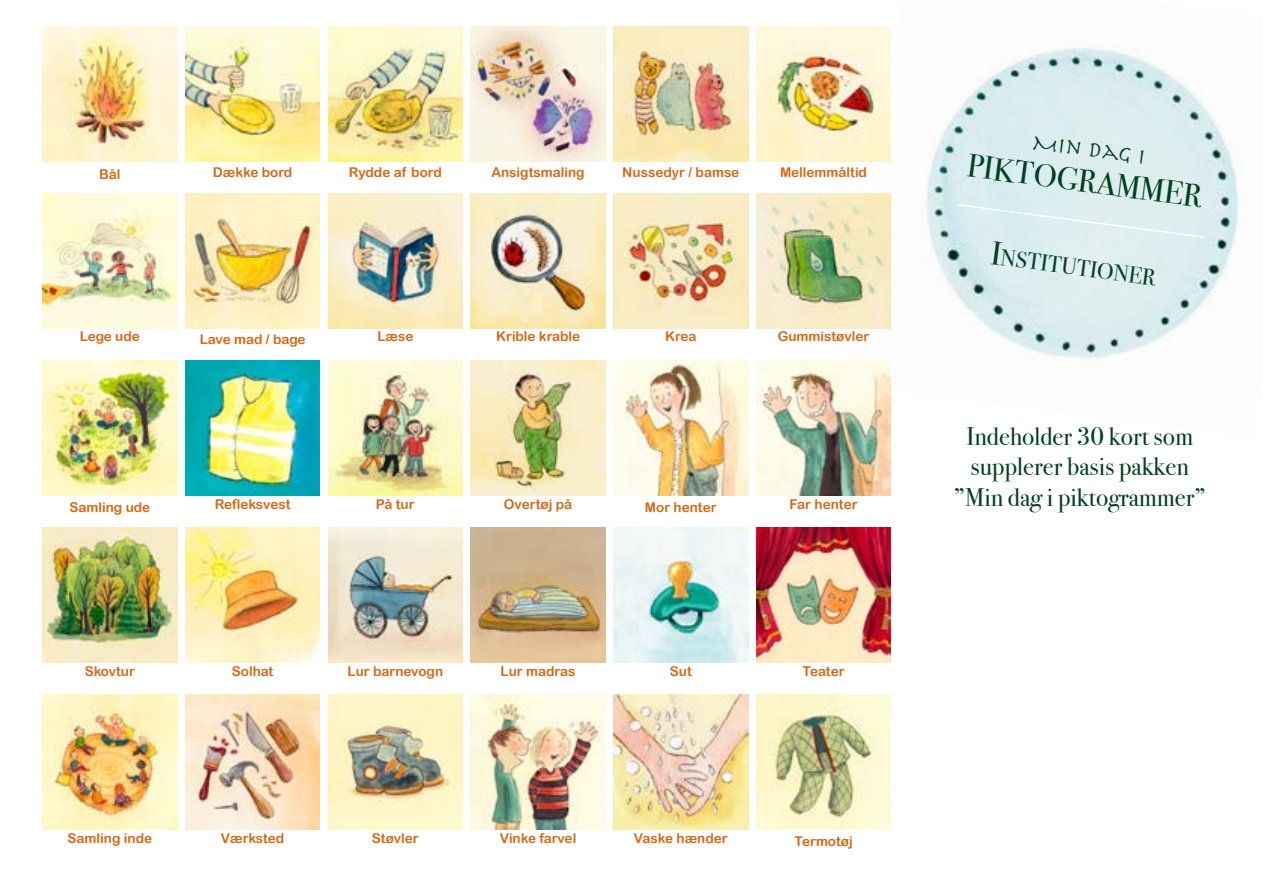
<style>
.page{position:relative;width:1263px;height:893px;background:#fff}
.page>*{position:absolute;margin:0;border:0;box-sizing:border-box;transform-origin:0 0}
.t1{font:32.25px "Bodoni Svty Two ITCTT";color:#034022}
.t2{font:25.5px/30.6px "Bodoni Svty Two ITCTT";color:#034022;text-align:center}
.t3{font:23.1px "Bodoni Svty Two ITCTT";color:#034022}
.t4{font:22.35px "Herculanum";color:#034022}
.t5{font:13.5px "Arial Rounded MT Bold";color:#d46816}
</style>
<div class="page">
<img style="left:850px;top:26px;width:390px;height:335px">
<img style="left:43px;top:27px;width:134px;height:135px">
<img style="left:328px;top:27px;width:135px;height:135px">
<img style="left:185px;top:27px;width:135px;height:135px">
<img style="left:613px;top:694px;width:135px;height:135px">
<img style="left:471px;top:27px;width:134px;height:135px">
<img style="left:43px;top:694px;width:134px;height:135px">
<img style="left:185px;top:194px;width:135px;height:134px">
<img style="left:328px;top:194px;width:135px;height:134px">
<img style="left:471px;top:194px;width:134px;height:134px">
<img style="left:613px;top:194px;width:135px;height:134px">
<img style="left:613px;top:27px;width:135px;height:135px">
<img style="left:43px;top:361px;width:134px;height:134px">
<img style="left:185px;top:361px;width:135px;height:134px">
<img style="left:328px;top:361px;width:135px;height:134px">
<img style="left:471px;top:361px;width:134px;height:134px">
<img style="left:613px;top:361px;width:135px;height:134px">
<img style="left:756px;top:361px;width:135px;height:134px">
<img style="left:43px;top:528px;width:134px;height:134px">
<img style="left:185px;top:528px;width:135px;height:134px">
<img style="left:328px;top:528px;width:135px;height:134px">
<img style="left:471px;top:528px;width:134px;height:134px">
<img style="left:613px;top:528px;width:135px;height:134px">
<img style="left:756px;top:528px;width:135px;height:134px">
<img style="left:328px;top:694px;width:135px;height:135px">
<img style="left:471px;top:694px;width:134px;height:135px">
<img style="left:756px;top:194px;width:135px;height:134px">
<img style="left:756px;top:27px;width:135px;height:135px">
<img style="left:185px;top:694px;width:135px;height:135px">
<img style="left:756px;top:694px;width:135px;height:135px">
<img style="left:43px;top:194px;width:134px;height:134px">
<svg style="left:956px;top:203px;width:250px;height:62px;background:#ddedef"></svg>
<p class="t5" style="left:99px;top:167px;width:23px">Bål</p>
<p class="t5" style="left:80px;top:329px;width:62px">Lege ude</p>
<p class="t5" style="left:213px;top:164px;width:81px">Dække bord</p>
<p class="t5" style="left:349px;top:164px;width:94px">Rydde af bord</p>
<p class="t5" style="left:491px;top:164px;width:95px">Ansigtsmaling</p>
<p class="t5" style="left:622px;top:164px;width:119px">Nussedyr / bamse</p>
<p class="t5" style="left:780px;top:164px;width:89px">Mellemmåltid</p>
<p class="t5" style="left:200px;top:331px;width:107px">Lave mad / bage</p>
<p class="t5" style="left:377px;top:329px;width:38px">Læse</p>
<p class="t5" style="left:496px;top:329px;width:85px">Krible krable</p>
<p class="t5" style="left:665px;top:329px;width:33px">Krea</p>
<p class="t5" style="left:778px;top:329px;width:93px">Gummistøvler</p>
<p class="t5" style="left:69px;top:499px;width:82px">Samling ude</p>
<p class="t5" style="left:215px;top:497px;width:77px">Refleksvest</p>
<p class="t5" style="left:376px;top:497px;width:40px">På tur</p>
<p class="t5" style="left:504px;top:497px;width:70px">Overtøj på</p>
<p class="t5" style="left:645px;top:499px;width:73px">Mor henter</p>
<p class="t5" style="left:789px;top:497px;width:70px">Far henter</p>
<p class="t5" style="left:85px;top:664px;width:52px">Skovtur</p>
<p class="t5" style="left:232px;top:664px;width:43px">Solhat</p>
<p class="t5" style="left:347px;top:664px;width:97px">Lur barnevogn</p>
<p class="t5" style="left:501px;top:664px;width:76px">Lur madras</p>
<p class="t5" style="left:670px;top:664px;width:23px">Sut</p>
<p class="t5" style="left:802px;top:664px;width:44px">Teater</p>
<p class="t5" style="left:68px;top:830px;width:86px">Samling inde</p>
<p class="t5" style="left:221px;top:830px;width:65px">Værksted</p>
<p class="t5" style="left:372px;top:830px;width:48px">Støvler</p>
<p class="t5" style="left:500px;top:830px;width:78px">Vinke farvel</p>
<p class="t5" style="left:634px;top:830px;width:95px">Vaske hænder</p>
<p class="t5" style="left:794px;top:833px;width:60px">Termotøj</p>
<h3 class="t4" style="left:1034px;top:131px;width:116px;rotate:8deg">Min dag i</h3>
<h1 class="t1" style="left:970px;top:140px;width:238px;rotate:7deg">PIKTOGRAMMER</h1>
<h3 class="t3" style="left:1003px;top:239px;width:157px;rotate:7deg">nstitutioner</h3>
<h2 class="t2" style="left:954px;top:418px;width:254px">Indeholder 30 kort som supplerer basis pakken ”Min dag i piktogrammer”</h2>
</div>
